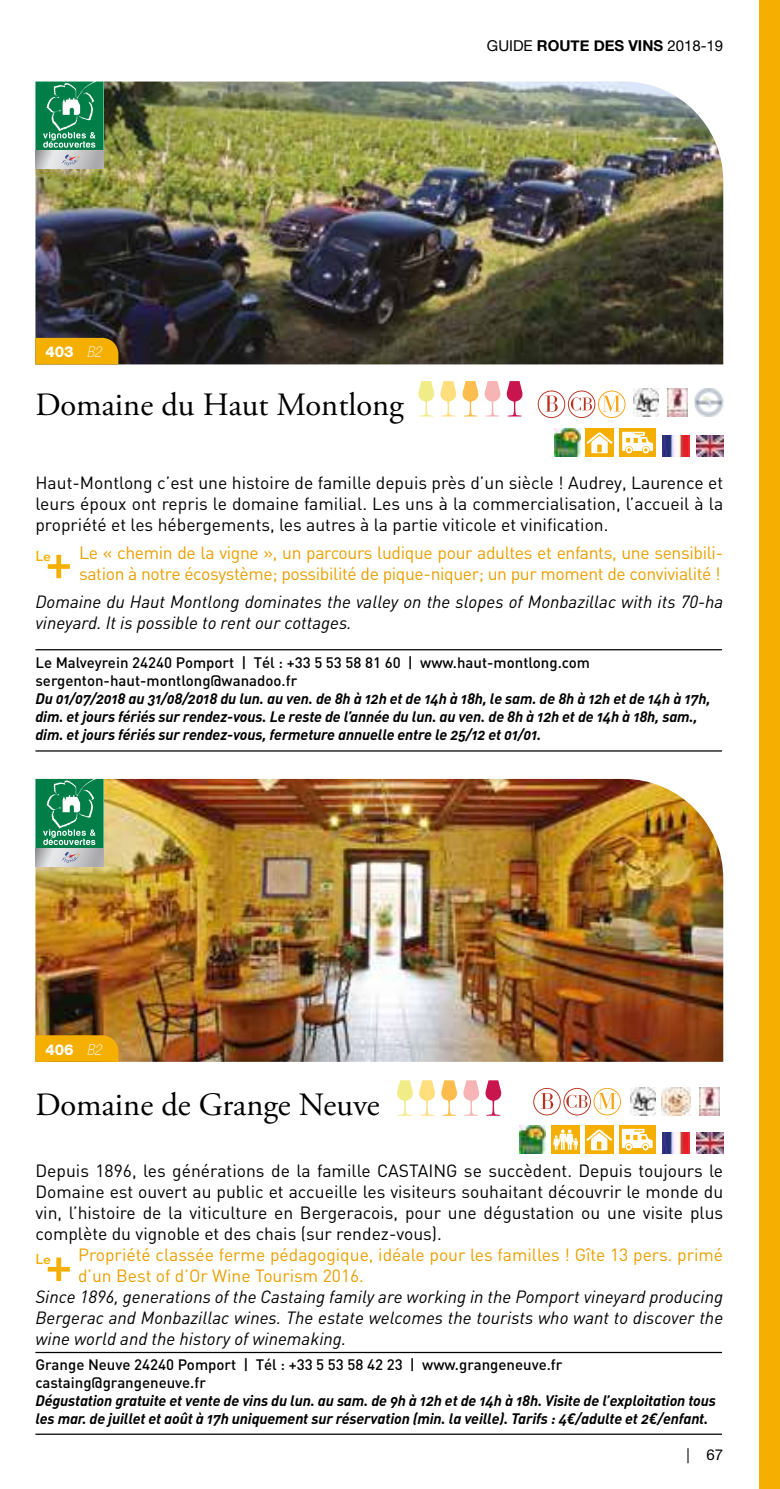
<style>
.page{position:relative;width:780px;height:1489px;background:#fff}
.page>*{position:absolute;margin:0;border:0;box-sizing:border-box;transform-origin:0 0}
.t1{font:75px "Neutra Text";color:#f4af00}
.t2{font:32.5px "Adobe Garamond Pro";color:#000}
.t3{font:17.5px/21px "DIN";color:#000;text-align:justify}
.t4{font:italic 17.5px/21px "DIN";color:#000;text-align:justify}
.t5{font:17.5px/21px "DIN";letter-spacing:-.02em;color:#e99f00}
.t6{font:17.5px/21px "DIN";color:#e99f00}
.t7{font:15px/18px "DIN Bold Italic Alt";letter-spacing:-.01em;color:#000}
.t8{font:500 15px/18px "DIN";color:#000}
.t9{font:15px "Helvetica Neue";color:#000}
.t10{font:800 15px "Helvetica Neue";letter-spacing:-.01em;color:#fff}
.t11{font:600 15px "Neutra Text";color:#f4af00}
.s1{font-weight:700}
.s2{font-weight:100;font-style:italic;font-stretch:condensed}
</style>
<div class="page">
<div style="left:758px;top:0;width:22px;height:1488px;background:#f4af00"></div>
<svg style="left:537px;top:390px;width:88px;height:28px"></svg>
<svg style="left:533px;top:1087px;width:88px;height:28px"></svg>
<img style="left:35px;top:779px;width:688px;height:282px">
<svg style="left:35px;top:1035px;width:83px;height:26px;background:#f1ad02"></svg>
<svg style="left:48px;top:1257px;width:22px;height:23px"></svg>
<hr style="left:35px;top:1351px;width:687px;height:1px;background:#000">
<hr style="left:35px;top:1433px;width:687px;height:1px;background:#000">
<svg style="left:35px;top:862px;width:69px;height:4px"></svg>
<svg style="left:35px;top:779px;width:69px;height:83px;background:#449b76"></svg>
<svg style="left:485px;top:1080px;width:16px;height:35px"></svg>
<svg style="left:397px;top:1080px;width:38px;height:35px"></svg>
<svg style="left:441px;top:1080px;width:16px;height:35px"></svg>
<svg style="left:463px;top:1080px;width:16px;height:35px"></svg>
<img style="left:696px;top:1132px;width:27px;height:21px">
<img style="left:663px;top:1132px;width:26px;height:21px">
<img style="left:35px;top:81px;width:688px;height:283px">
<div style="left:35px;top:338px;width:83px;height:26px;background:#f4af00"></div>
<hr style="left:35px;top:649px;width:687px;height:1px;background:#000">
<hr style="left:35px;top:750px;width:687px;height:1px;background:#000">
<svg style="left:35px;top:165px;width:69px;height:4px"></svg>
<svg style="left:35px;top:81px;width:69px;height:84px;background:#479c78"></svg>
<svg style="left:418px;top:381px;width:16px;height:35px"></svg>
<svg style="left:440px;top:381px;width:16px;height:35px"></svg>
<svg style="left:462px;top:381px;width:61px;height:35px"></svg>
<img style="left:696px;top:435px;width:27px;height:22px">
<img style="left:663px;top:435px;width:26px;height:22px">
<div style="left:551px;top:1125px;width:28px;height:28px;background:#f4af00"></div>
<svg style="left:553px;top:1129px;width:25px;height:20px"></svg>
<svg style="left:658px;top:388px;width:1px;height:28px"></svg>
<img style="left:633px;top:388px;width:25px;height:28px">
<svg style="left:687px;top:388px;width:1px;height:28px"></svg>
<img style="left:667px;top:388px;width:20px;height:28px">
<img style="left:694px;top:388px;width:29px;height:28px">
<svg style="left:580px;top:428px;width:1px;height:28px"></svg>
<img style="left:554px;top:428px;width:26px;height:29px">
<img style="left:630px;top:1087px;width:25px;height:28px">
<img style="left:662px;top:1087px;width:28px;height:28px">
<svg style="left:719px;top:1087px;width:1px;height:28px"></svg>
<img style="left:699px;top:1087px;width:20px;height:28px">
<svg style="left:545px;top:1125px;width:1px;height:28px"></svg>
<img style="left:519px;top:1125px;width:26px;height:28px">
<div style="left:585px;top:428px;width:28px;height:29px;background:#f4af00"></div>
<svg style="left:586px;top:432px;width:26px;height:21px"></svg>
<div style="left:585px;top:1125px;width:28px;height:28px;background:linear-gradient(to right,#f4af00,#f4af00)"></div>
<svg style="left:586px;top:1128px;width:26px;height:22px"></svg>
<svg style="left:619px;top:428px;width:36px;height:29px"></svg>
<svg style="left:622px;top:432px;width:31px;height:19px"></svg>
<div style="left:619px;top:1125px;width:36px;height:28px;background:#f4af00"></div>
<svg style="left:621px;top:1128px;width:31px;height:20px"></svg>
<p class="t9" style="left:487px;top:37px;width:238px">GUIDE <span class="s1">ROUTE DES VINS</span> 2018-19</p>
<p class="t10" style="left:45px;top:343px;width:57px">403 <span class="s2">B2</span></p>
<h2 class="t2" style="left:35px;top:385px;width:370px">Domaine du Haut Montlong</h2>
<p class="t3" style="left:35px;top:471px;width:689px">Haut-Montlong c’est une histoire de famille depuis près d’un siècle ! Audrey, Laurence et leurs époux ont repris le domaine familial. Les uns à la commercialisation, l’accueil à la propriété et les hébergements, les autres à la partie viticole et vinification.</p>
<p class="t5" style="left:79px;top:541px;width:645px">Le « chemin de la vigne », un parcours ludique pour adultes et enfants, une sensibili&shy;sation à notre écosystème; possibilité de pique-niquer; un pur moment de convivialité !</p>
<p class="t4" style="left:35px;top:590px;width:689px">Domaine du Haut Montlong dominates the valley on the slopes of Monbazillac with its 70-ha vineyard. It is possible to rent our cottages.</p>
<p class="t8" style="left:35px;top:653px;width:556px">Le Malveyrein 24240 Pomport | Tél : +33 5 53 58 81 60 | www.haut-montlong.com sergenton-haut-montlong@wanadoo.fr</p>
<p class="t7" style="left:35px;top:689px;width:676px">Du 01/07/2018 au 31/08/2018 du lun. au ven. de 8h à 12h et de 14h à 18h, le sam. de 8h à 12h et de 14h à 17h, dim. et jours fériés sur rendez-vous. Le reste de l’année du lun. au ven. de 8h à 12h et de 14h à 18h, sam., dim. et jours fériés sur rendez-vous, fermeture annuelle entre le 25/12 et 01/01.</p>
<p class="t11" style="left:35px;top:546px;width:17px">Le</p>
<h1 class="t1" style="left:45px;top:514px;width:29px">+</h1>
<p class="t10" style="left:45px;top:1040px;width:57px">406 <span class="s2">B2</span></p>
<h2 class="t2" style="left:35px;top:1084px;width:346px">Domaine de Grange Neuve</h2>
<p class="t3" style="left:35px;top:1159px;width:689px">Depuis 1896, les générations de la famille CASTAING se succèdent. Depuis toujours le Domaine est ouvert au public et accueille les visiteurs souhaitant découvrir le monde du vin, l’histoire de la viticulture en Bergeracois, pour une dégustation ou une visite plus complète du vignoble et des chais (sur rendez-vous).</p>
<p class="t6" style="left:78px;top:1243px;width:646px">Propriété classée ferme pédagogique, idéale pour les familles ! Gîte 13 pers. primé d’un Best of d’Or Wine Tourism 2016.</p>
<p class="t4" style="left:35px;top:1285px;width:689px">Since 1896, generations of the Castaing family are working in the Pomport vineyard producing Bergerac and Monbazillac wines. The estate welcomes the tourists who want to discover the wine world and the history of winemaking.</p>
<p class="t8" style="left:35px;top:1355px;width:528px">Grange Neuve 24240 Pomport | Tél : +33 5 53 58 42 23 | www.grangeneuve.fr castaing@grangeneuve.fr</p>
<p class="t7" style="left:35px;top:1391px;width:682px">Dégustation gratuite et vente de vins du lun. au sam. de 9h à 12h et de 14h à 18h. Visite de l’exploitation tous les mar. de juillet et août à 17h uniquement sur réservation (min. la veille). Tarifs : 4€/adulte et 2€/enfant.</p>
<p class="t11" style="left:35px;top:1249px;width:17px">Le</p>
<p class="t9" style="left:686px;top:1445px;width:38px">| 67</p>
</div>
